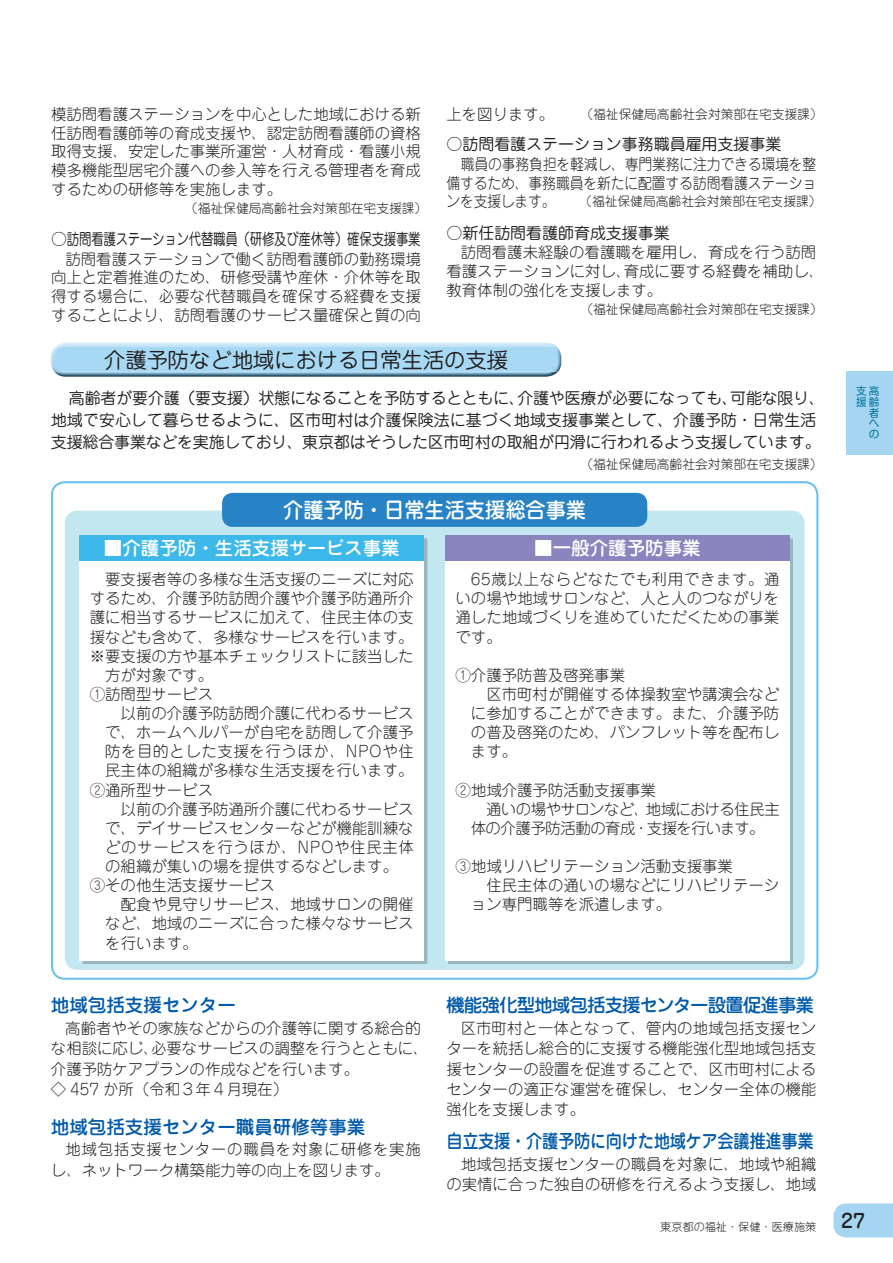
<style>
.page{position:relative;width:893px;height:1263px;background:#fff}
.page>*{position:absolute;margin:0;border:0;box-sizing:border-box;transform-origin:0 0}
.t1{font:21.3px "Jun 201 Pro";color:#231f20}
.t2{font:500 21.3px "Jun 34 Pro";color:#fff;scale:.95 1}
.t3{font:500 19.2px "Jun 34 Pro";color:#231f20}
.t4{font:500 18.45px "Jun 34 Pro";color:#015aaa}
.t5{font:500 18.45px "Jun 34 Pro";color:#fff}
.t6{font:500 18.45px "Jun 34 Pro";letter-spacing:-.02em;color:#015aaa;scale:.88 1}
.t7{font:500 18.45px "Jun 34 Pro";letter-spacing:-.05em;color:#015aaa}
.t8{font:15.9px/22.4px "Jun 201 Pro";letter-spacing:-.01em;color:#231f20}
.t9{font:300 15.45px/18.8px "Jun 101 Pro";color:#231f20;text-align:justify}
.t10{font:300 15.45px/18.8px "Jun 101 Pro";color:#231f20;text-align:justify;scale:.9 1}
.t11{font:300 15.45px/20.2px "Jun 101 Pro";letter-spacing:.05em;color:#231f20}
.t12{font:300 15.45px "Jun 101 Pro";letter-spacing:.04em;color:#231f20}
.t13{font:300 15.45px "Jun 101 Pro";letter-spacing:-.04em;color:#231f20}
.t14{font:300 15.45px "Jun 101 Pro";letter-spacing:-.035em;color:#231f20}
.t15{font:300 12.75px "Jun 101 Pro";color:#231f20}
.t16{font:300 11.1px "Jun 101 Pro";color:#231f20}
.t17{font:10.65px/10.6px "Shin M Go Pro";color:#00749c;text-align:right}
</style>
<div class="page">
<div style="left:846px;top:371px;width:47px;height:84px;background:#a6d5f2"></div>
<svg style="left:833px;top:1203px;width:60px;height:34px;background:#aad7f2"></svg>
<img style="left:55px;top:343px;width:502px;height:4px">
<img style="left:54px;top:372px;width:504px;height:5px">
<div style="left:51px;top:347px;width:510px;height:25px;background:#a7d9f4"></div>
<div style="left:65px;top:511px;width:740px;height:459px;background:#c3e7f0;border-radius:13px"></div>
<div style="left:80px;top:535px;width:344px;height:426px;background:#fff"></div>
<div style="left:445px;top:535px;width:345px;height:426px;background:#fff"></div>
<div style="left:222px;top:493px;width:425px;height:34px;background:#2783c5;border-radius:11px"></div>
<div style="left:80px;top:535px;width:344px;height:26px;background:#3cb8ea"></div>
<div style="left:445px;top:535px;width:345px;height:26px;background:#8b85bf"></div>
<p class="t9" style="left:51px;top:103px;width:371px">模訪問看護ステーションを中心とした地域における新任訪問看護師等の育成支援や、認定訪問看護師の資格取得支援、安定した事業所運営・人材育成・看護小規模多機能型居宅介護への参入等を行える管理者を育成するための研修等を実施します。</p>
<p class="t15" style="left:185px;top:198px;width:244px">（福祉保健局高齢社会対策部在宅支援課）</p>
<p class="t8" style="left:51px;top:226px;width:371px">○訪問看護ステーション代替職員（研修及び産休等）確保支援事業</p>
<p class="t9" style="left:51px;top:248px;width:371px;text-indent:14px">訪問看護ステーションで働く訪問看護師の勤務環境向上と定着推進のため、研修受講や産休・介休等を取得する場合に、必要な代替職員を確保する経費を支援することにより、訪問看護のサービス量確保と質の向</p>
<p class="t9" style="left:446px;top:103px;width:109px">上を図ります。</p>
<p class="t15" style="left:580px;top:104px;width:244px">（福祉保健局高齢社会対策部在宅支援課）</p>
<p class="t8" style="left:446px;top:131px;width:336px">○訪問看護ステーション事務職員雇用支援事業</p>
<p class="t10" style="left:446px;top:153px;width:413px;text-indent:14px">職員の事務負担を軽減し、専門業務に注力できる環境を整備するため、事務職員を新たに配置する訪問看護ステーションを支援します。</p>
<p class="t15" style="left:579px;top:191px;width:244px">（福祉保健局高齢社会対策部在宅支援課）</p>
<p class="t8" style="left:446px;top:220px;width:225px">○新任訪問看護師育成支援事業</p>
<p class="t9" style="left:446px;top:241px;width:379px;text-align:left;text-indent:14px">訪問看護未経験の看護職を雇用し、育成を行う訪問看護ステーションに対し、育成に要する経費を補助し、教育体制の強化を支援します。</p>
<p class="t15" style="left:580px;top:299px;width:244px">（福祉保健局高齢社会対策部在宅支援課）</p>
<h1 class="t1" style="left:104px;top:343px;width:405px">介護予防など地域における日常生活の支援</h1>
<p class="t8" style="left:51px;top:385px;width:775px;text-indent:18px">高齢者が要介護（要支援）状態になることを予防するとともに、介護や医療が必要になっても、可能な限り、地域で安心して暮らせるように、区市町村は介護保険法に基づく地域支援事業として、介護予防・日常生活支援総合事業などを実施しており、東京都はそうした区市町村の取組が円滑に行われるよう支援しています。</p>
<p class="t15" style="left:580px;top:454px;width:244px">（福祉保健局高齢社会対策部在宅支援課）</p>
<h1 class="t2" style="left:283px;top:493px;width:320px">介護予防・日常生活支援総合事業</h1>
<p class="t5" style="left:104px;top:534px;width:297px">■介護予防・生活支援サービス事業</p>
<p class="t5" style="left:534px;top:534px;width:168px">■一般介護予防事業</p>
<p class="t9" style="left:105px;top:568px;width:310px">要支援者等の多様な生活支援のニーズに対応</p>
<p class="t9" style="left:90px;top:587px;width:325px">するため、介護予防訪問介護や介護予防通所介</p>
<p class="t9" style="left:90px;top:606px;width:325px">護に相当するサービスに加えて、住民主体の支</p>
<p class="t9" style="left:90px;top:625px;width:325px">援なども含めて、多様なサービスを行います。</p>
<p class="t9" style="left:90px;top:645px;width:325px">※要支援の方や基本チェックリストに該当した</p>
<p class="t9" style="left:105px;top:664px;width:109px">方が対象です。</p>
<p class="t9" style="left:90px;top:683px;width:125px">①訪問型サービス</p>
<p class="t9" style="left:121px;top:702px;width:294px">以前の介護予防訪問介護に代わるサービス</p>
<p class="t9" style="left:105px;top:721px;width:310px">で、ホームヘルパーが自宅を訪問して介護予</p>
<p class="t12" style="left:105px;top:739px;width:310px">防を目的とした支援を行うほか、NPOや住</p>
<p class="t9" style="left:105px;top:759px;width:310px">民主体の組織が多様な生活支援を行います。</p>
<p class="t9" style="left:90px;top:778px;width:125px">②通所型サービス</p>
<p class="t9" style="left:121px;top:798px;width:294px">以前の介護予防通所介護に代わるサービス</p>
<p class="t9" style="left:105px;top:817px;width:310px">で、デイサービスセンターなどが機能訓練な</p>
<p class="t12" style="left:105px;top:835px;width:310px">どのサービスを行うほか、NPOや住民主体</p>
<p class="t9" style="left:105px;top:855px;width:294px">の組織が集いの場を提供するなどします。</p>
<p class="t9" style="left:90px;top:874px;width:186px">③その他生活支援サービス</p>
<p class="t9" style="left:121px;top:893px;width:294px">配食や見守りサービス、地域サロンの開催</p>
<p class="t9" style="left:105px;top:912px;width:310px">など、地域のニーズに合った様々なサービス</p>
<p class="t9" style="left:105px;top:931px;width:94px">を行います。</p>
<p class="t9" style="left:456px;top:568px;width:325px;line-height:19.2px;text-indent:15px">65歳以上ならどなたでも利用できます。通いの場や地域サロンなど、人と人のつながりを通した地域づくりを進めていただくための事業です。</p>
<p class="t9" style="left:456px;top:664px;width:171px">①介護予防普及啓発事業</p>
<p class="t9" style="left:486px;top:683px;width:294px">区市町村が開催する体操教室や講演会など</p>
<p class="t9" style="left:471px;top:702px;width:310px">に参加することができます。また、介護予防</p>
<p class="t9" style="left:471px;top:721px;width:310px">の普及啓発のため、パンフレット等を配布し</p>
<p class="t9" style="left:471px;top:740px;width:48px">ます。</p>
<p class="t9" style="left:456px;top:778px;width:202px">②地域介護予防活動支援事業</p>
<p class="t13" style="left:486px;top:797px;width:295px">通いの場やサロンなど、地域における住民主</p>
<p class="t14" style="left:471px;top:816px;width:295px">体の介護予防活動の育成・支援を行います。</p>
<p class="t9" style="left:456px;top:855px;width:279px">③地域リハビリテーション活動支援事業</p>
<p class="t9" style="left:486px;top:874px;width:294px">住民主体の通いの場などにリハビリテーシ</p>
<p class="t9" style="left:471px;top:893px;width:202px">ョン専門職等を派遣します。</p>
<p class="t4" style="left:51px;top:991px;width:186px">地域包括支援センター</p>
<p class="t9" style="left:51px;top:1016px;width:379px;line-height:20.2px;text-align:left;text-indent:14px">高齢者やその家族などからの介護等に関する総合的な相談に応じ、必要なサービスの調整を行うとともに、介護予防ケアプランの作成などを行います。<br>◇ 457 か所（令和３年４月現在）</p>
<p class="t4" style="left:51px;top:1112px;width:316px">地域包括支援センター職員研修等事業</p>
<p class="t11" style="left:51px;top:1137px;width:371px;text-indent:14px">地域包括支援センターの職員を対象に研修を実施し、ネットワーク構築能力等の向上を図ります。</p>
<p class="t7" style="left:446px;top:991px;width:369px">機能強化型地域包括支援センター設置促進事業</p>
<p class="t9" style="left:446px;top:1016px;width:371px;line-height:20.2px;text-indent:14px">区市町村と一体となって、管内の地域包括支援センターを統括し総合的に支援する機能強化型地域包括支援センターの設置を促進することで、区市町村によるセンターの適正な運営を確保し、センター全体の機能強化を支援します。</p>
<p class="t6" style="left:446px;top:1127px;width:419px">自立支援・介護予防に向けた地域ケア会議推進事業</p>
<p class="t9" style="left:446px;top:1152px;width:371px;line-height:20.2px;text-align:right">地域包括支援センターの職員を対象に、地域や組織の実情に合った独自の研修を行えるよう支援し、地域</p>
<p class="t17" style="left:856px;top:385px;width:25px">支高援齢者へ<br>の</p>
<p class="t16" style="left:660px;top:1218px;width:158px">東京都の福祉・保健・医療施策</p>
<p class="t3" style="left:841px;top:1205px;width:26px">27</p>
</div>
